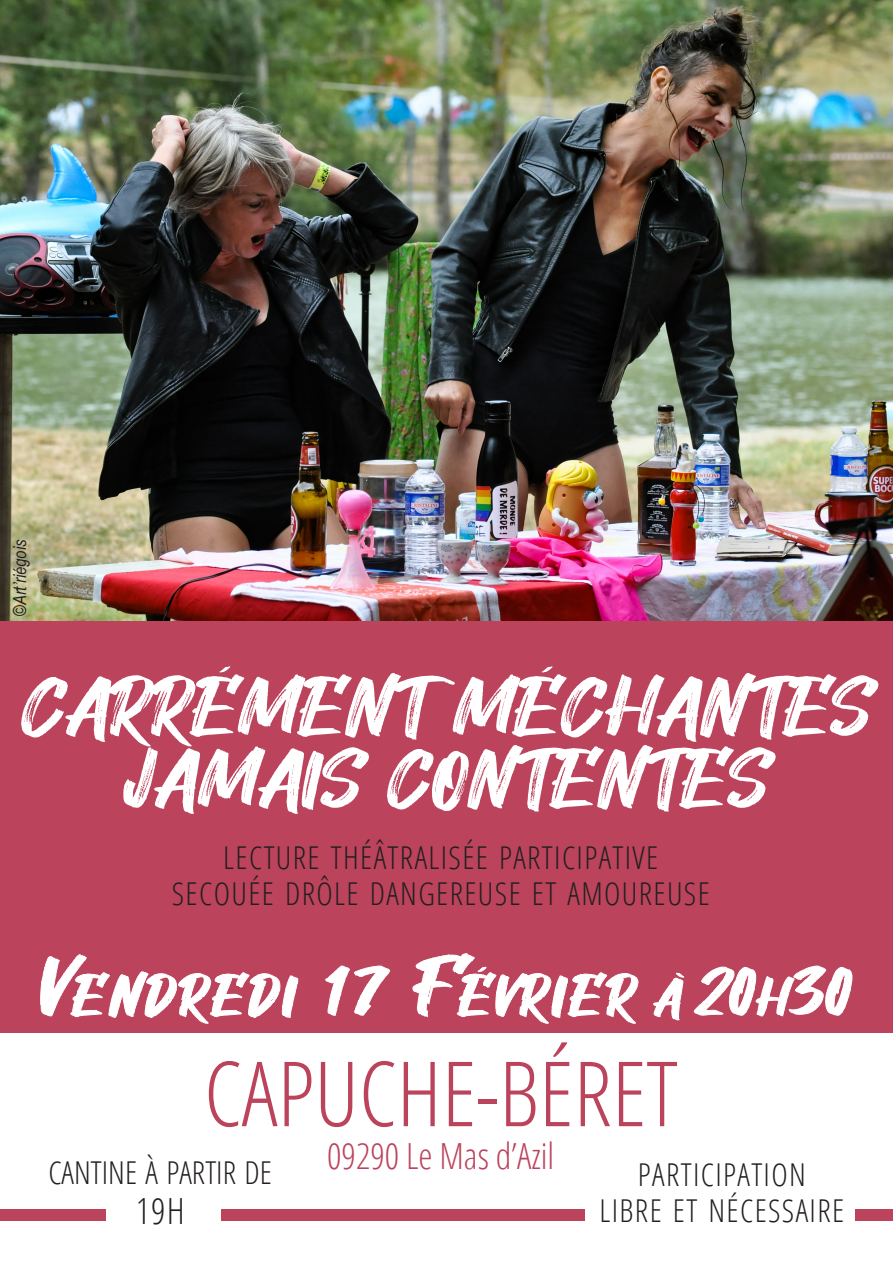
<style>
.page{position:relative;width:893px;height:1263px;background:#fff}
.page>*{position:absolute;margin:0;border:0;box-sizing:border-box;transform-origin:0 0}
.t1{font:300 condensed 90px "Open Sans";color:#bb435c}
.t2{font:82.5px "Hey August";color:#fff}
.t3{font:57.75px "Hey August";letter-spacing:.07em;color:#fff}
.t4{font:300 condensed 36px "Open Sans";color:#bb435c}
.t5{font:300 condensed 36px "Open Sans";color:#231f20}
.t6{font:300 condensed 31.5px/36px "Open Sans";letter-spacing:.045em;color:#231f20;text-align:center}
.t7{font:300 condensed 31.5px "Open Sans";color:#231f20}
.t8{font:italic 18px "Arial Narrow";color:#231f20}
.s1{font-size:82.5px}
.s2{font-size:75px}
.s3{font-size:52.5px}
</style>
<div class="page">
<img style="left:0;top:0;width:893px;height:621px">
<div style="left:0;top:621px;width:893px;height:411px;background:#bb435c"></div>
<svg style="left:40px;top:954px;width:259px;height:70px"></svg>
<svg style="left:325px;top:965px;width:65px;height:51px"></svg>
<svg style="left:412px;top:953px;width:227px;height:71px"></svg>
<svg style="left:653px;top:972px;width:31px;height:49px"></svg>
<svg style="left:693px;top:965px;width:160px;height:52px"></svg>
<div style="left:0;top:1209px;width:105px;height:11px;background:#bb435c"></div>
<div style="left:221px;top:1209px;width:363px;height:11px;background:#bb435c"></div>
<div style="left:856px;top:1209px;width:37px;height:11px;background:#bb435c"></div>
<p class="t8" style="left:7px;top:616px;width:78px;rotate:-90deg">©Art’riégois</p>
<p class="t2" style="left:21px;top:663px;width:852px">CARRÉMENT MÉCHANTES</p>
<p class="t2" style="left:124px;top:735px;width:647px">JAMAIS CONTENTES</p>
<p class="t6" style="left:172px;top:839px;width:540px">LECTURE THÉÂTRALISÉE PARTICIPATIVE<br>SECOUÉE DRÔLE DANGEREUSE ET AMOUREUSE</p>
<p class="t3" style="left:40px;top:965px;width:814px"><span class="s1">V</span>ENDREDI <span class="s2">17</span> <span class="s1">F</span>ÉVRIER <span class="s3">À</span> <span class="s2">20</span><span class="s3">H</span><span class="s2">30</span></p>
<p class="t1" style="left:204px;top:1032px;width:475px">CAPUCHE-BÉRET</p>
<p class="t4" style="left:327px;top:1132px;width:229px">09290 Le Mas d’Azil</p>
<p class="t7" style="left:48px;top:1152px;width:225px">CANTINE À PARTIR DE</p>
<p class="t5" style="left:136px;top:1186px;width:50px">19H</p>
<p class="t6" style="left:600px;top:1155px;width:246px">PARTICIPATION<br>LIBRE ET NÉCESSAIRE</p>
</div>
